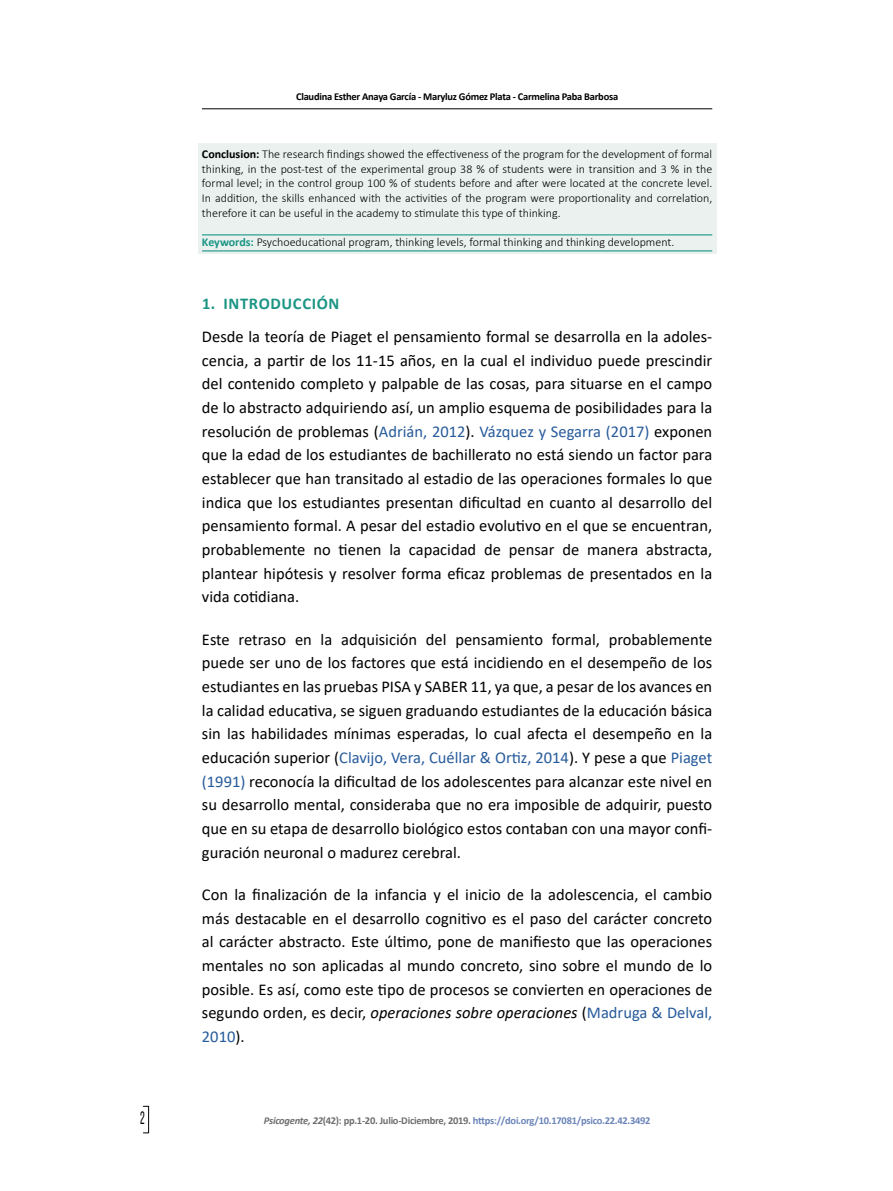
<style>
.page{position:relative;width:893px;height:1191px;background:#fff}
.page>*{position:absolute;margin:0;border:0;box-sizing:border-box;transform-origin:0 0}
.t1{font:18px "Bebas Neue";color:#000;scale:.67 1}
.t2{font:16.5px/23.7px "Calibri";color:#000;text-align:justify}
.t3{font:700 16.5px "Calibri";letter-spacing:.04em;color:#1b9584}
.t4{font:300 12px/14.7px "Calibri";color:#000;text-align:justify}
.t5{font:700 10.5px "Calibri";letter-spacing:-.025em;color:#6b84b9}
.t6{font:700 10.5px "Calibri";letter-spacing:-.025em;color:#000}
.s1{font-weight:700}
.s2{font-weight:700;color:#1b9584}
.s3{color:#275b9b}
.s4{font-style:italic}
.s5{font-style:italic;color:#706f6f}
.s6{color:#706f6f}
</style>
<div class="page">
<hr style="left:202px;top:108px;width:510px;height:1px;background:#000">
<div style="left:143px;top:1106px;width:6px;height:27px;border:1px solid #000"></div>
<div style="left:198px;top:143px;width:518px;height:93px;background:#eaf1ef"></div>
<div style="left:198px;top:233px;width:518px;height:20px;background:#eaf1ef"></div>
<hr style="left:202px;top:234px;width:510px;height:1px;background:#1b9584">
<hr style="left:202px;top:250px;width:510px;height:1px;background:#1b9584">
<p class="t6" style="left:296px;top:89px;width:324px">Claudina Esther Anaya García - Maryluz Gómez Plata - Carmelina Paba Barbosa</p>
<p class="t4" style="left:202px;top:146px;width:512px"><span class="s1">Conclusion:</span> The research findings showed the effectiveness of the program for the development of formal thinking, in the post-test of the experimental group 38 % of students were in transition and 3 % in the formal level; in the control group 100 % of students before and after were located at the concrete level.<br>In addition, the skills enhanced with the activities of the program were proportionality and correlation, therefore it can be useful in the academy to stimulate this type of thinking.</p>
<p class="t4" style="left:202px;top:235px;width:474px"><span class="s2">Keywords:</span> Psychoeducational program, thinking levels, formal thinking and thinking development.</p>
<p class="t3" style="left:202px;top:292px;width:139px">1. INTRODUCCIÓN</p>
<p class="t2" style="left:202px;top:324px;width:512px">Desde la teoría de Piaget el pensamiento formal se desarrolla en la adoles&shy;cencia, a partir de los 11-15 años, en la cual el individuo puede prescindir del contenido completo y palpable de las cosas, para situarse en el campo de lo abstracto adquiriendo así, un amplio esquema de posibilidades para la resolución de problemas (<span class="s3">Adrián, 2012</span>). <span class="s3">Vázquez y Segarra (2017)</span> exponen que la edad de los estudiantes de bachillerato no está siendo un factor para establecer que han transitado al estadio de las operaciones formales lo que indica que los estudiantes presentan dificultad en cuanto al desarrollo del pensamiento formal. A pesar del estadio evolutivo en el que se encuentran, probablemente no tienen la capacidad de pensar de manera abstracta, plantear hipótesis y resolver forma eficaz problemas de presentados en la vida cotidiana.</p>
<p class="t2" style="left:202px;top:627px;width:512px">Este retraso en la adquisición del pensamiento formal, probablemente puede ser uno de los factores que está incidiendo en el desempeño de los estudiantes en las pruebas PISA y SABER 11, ya que, a pesar de los avances en la calidad educativa, se siguen graduando estudiantes de la educación básica sin las habilidades mínimas esperadas, lo cual afecta el desempeño en la educación superior (<span class="s3">Clavijo, Vera, Cuéllar &amp; Ortiz, 2014</span>). Y pese a que <span class="s3">Piaget (1991)</span> reconocía la dificultad de los adolescentes para alcanzar este nivel en su desarrollo mental, consideraba que no era imposible de adquirir, puesto que en su etapa de desarrollo biológico estos contaban con una mayor confi&shy;guración neuronal o madurez cerebral.</p>
<p class="t2" style="left:202px;top:882px;width:512px">Con la finalización de la infancia y el inicio de la adolescencia, el cambio más destacable en el desarrollo cognitivo es el paso del carácter concreto al carácter abstracto. Este último, pone de manifiesto que las operaciones mentales no son aplicadas al mundo concreto, sino sobre el mundo de lo posible. Es así, como este tipo de procesos se convierten en operaciones de segundo orden, es decir, <span class="s4">operaciones sobre operaciones</span> (<span class="s3">Madruga &amp; Delval, 2010</span>).</p>
<p class="t1" style="left:140px;top:1108px;width:8px">2</p>
<p class="t5" style="left:264px;top:1112px;width:388px"><span class="s5">Psicogente, 22</span><span class="s6">(42): pp.1-20. Julio-Diciembre, 2019.</span> https://doi.org/10.17081/psico.22.42.3492</p>
</div>
